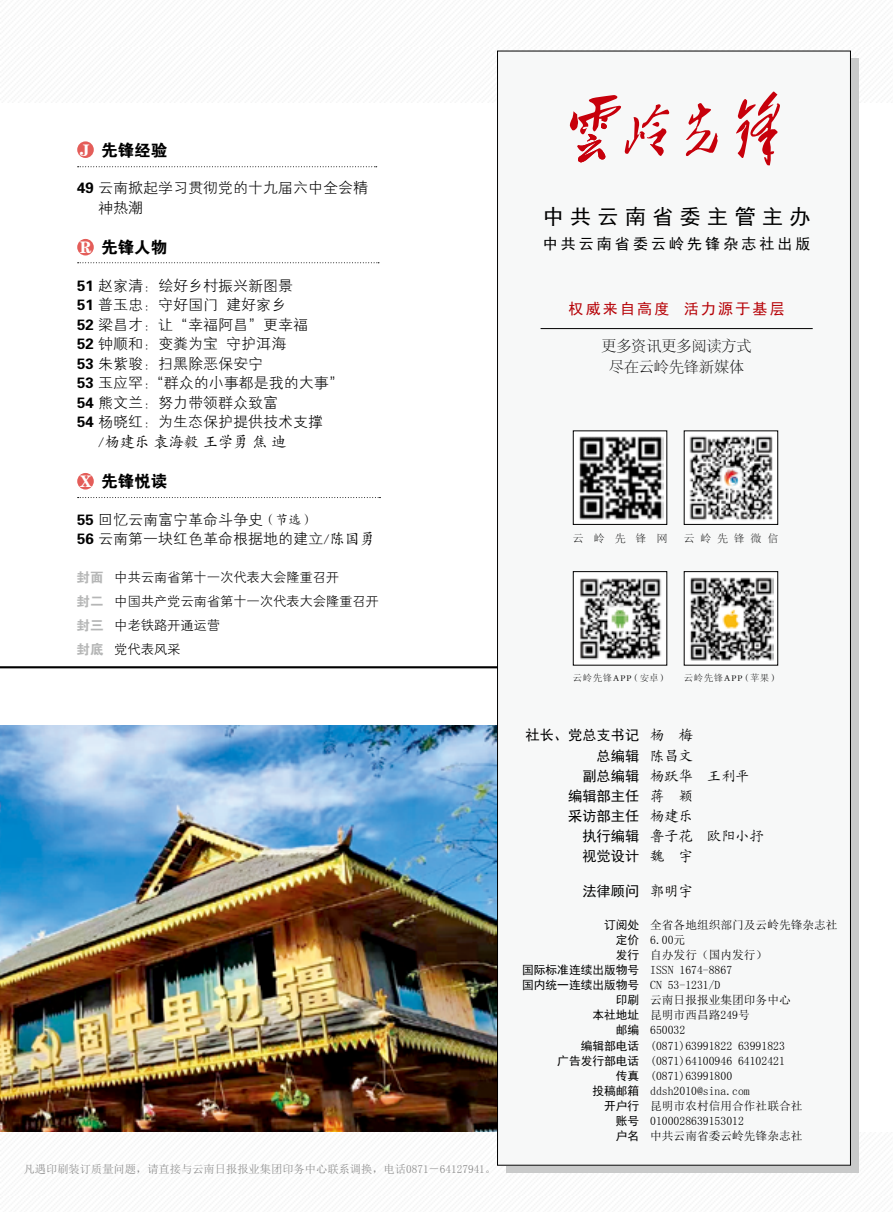
<style>
.page{position:relative;width:893px;height:1212px;background:#fff}
.page>*{position:absolute;margin:0;border:0;box-sizing:border-box;transform-origin:0 0}
.t1{font:21px "Sim Hei";letter-spacing:.305em;color:#000}
.t2{font:16.5px "FZDHTK GBK1 0";color:#000}
.t3{font:15px/19.5px "FZXH1 JW GB1 0";color:#000}
.t4{font:15px/21px "FZSYK GBK1 0";color:#000;text-align:center}
.t5{font:15px "Sim Hei";letter-spacing:.205em;color:#000}
.t6{font:15px "FZKTK GBK1 0";color:#000}
.t7{font:15px "Sim Hei";letter-spacing:.145em;color:#b60005}
.t8{font:14.25px/20.1px "Sim Hei";color:#000;text-align:right}
.t9{font:14.25px/20.1px "Kai Ti GB2312";color:#000}
.t10{font:13.5px/24px "FZXH1 JW GB1 0";letter-spacing:-.02em;color:#000}
.t11{font:13.5px/24px "FZDHTJW GB1 0";color:#b5b6b6;text-align:justify}
.t12{font:11.7px/15px "Sim Sun";color:#000}
.t13{font:11.7px/15px "Sim Hei";color:#000;text-align:right}
.t14{font:11.25px "Sim Sun";color:#898989}
.t15{font:10.5px "FZSYK GBK1 0";letter-spacing:.59em;color:#000}
.t16{font:9px "FZSYK GBK1 0";letter-spacing:.105em;color:#000}
.s1{font-family:"FZCSK GBK1 0";font-size:16.65px;color:#fff}
.s2{font-family:"FZDHTJW GB1 0"}
.s3{font-family:"FZKTK GBK1 0";font-size:12.75px}
.s4{font-family:"FZKTK GBK1 0"}
</style>
<div class="page">
<hr style="left:0;top:666px;width:501px;height:2px;background:#000">
<div style="left:77px;top:141px;width:17px;height:17px;background:#e45d59;border-radius:50%"></div>
<svg style="left:78px;top:166px;width:299px;height:1px"></svg>
<div style="left:77px;top:239px;width:17px;height:16px;background:#e45d59;border-radius:50%"></div>
<svg style="left:78px;top:262px;width:301px;height:1px"></svg>
<div style="left:77px;top:473px;width:17px;height:16px;background:#e45d59;border-radius:50%"></div>
<svg style="left:78px;top:497px;width:302px;height:1px"></svg>
<img style="left:0;top:726px;width:497px;height:405px">
<svg style="left:506px;top:59px;width:353px;height:1114px;fill:#c9caca"></svg>
<div style="left:497px;top:51px;width:353px;height:1114px;background:#f7f8f8"></div>
<div style="left:573px;top:431px;width:94px;height:93px;background:#fff"></div>
<img style="left:579px;top:436px;width:84px;height:84px">
<div style="left:573px;top:431px;width:94px;height:94px;border:1px solid #000"></div>
<img style="left:580px;top:578px;width:81px;height:82px">
<div style="left:573px;top:571px;width:94px;height:94px;border:1px solid #000"></div>
<img style="left:689px;top:436px;width:84px;height:84px">
<div style="left:684px;top:572px;width:94px;height:93px;background:#fff"></div>
<img style="left:690px;top:577px;width:84px;height:84px">
<hr style="left:541px;top:328px;width:272px;height:1px;background:#000">
<svg style="left:736px;top:92px;width:44px;height:73px"></svg>
<svg style="left:685px;top:103px;width:33px;height:53px"></svg>
<svg style="left:569px;top:95px;width:101px;height:68px"></svg>
<h2 class="t2" style="left:80px;top:141px;width:89px"><span class="s1">J</span> 先锋经验</h2>
<p class="t3" style="left:98px;top:179px;width:272px;text-indent:-21px"><span class="s2">49</span> 云南掀起学习贯彻党的十九届六中全会精神热潮</p>
<h2 class="t2" style="left:80px;top:238px;width:89px"><span class="s1">R</span> 先锋人物</h2>
<p class="t3" style="left:77px;top:276px;width:268px"><span class="s2">51</span> 赵家清：绘好乡村振兴新图景<br><span class="s2">51</span> 普玉忠：守好国门 建好家乡<br><span class="s2">52</span> 梁昌才：让“幸福阿昌”更幸福<br><span class="s2">52</span> 钟顺和：变粪为宝 守护洱海<br><span class="s2">53</span> 朱紫骏：扫黑除恶保安宁<br><span class="s2">53</span> 玉应罕：“群众的小事都是我的大事”<br><span class="s2">54</span> 熊文兰：努力带领群众致富<br><span class="s2">54</span> 杨晓红：为生态保护提供技术支撑</p>
<p class="t6" style="left:98px;top:434px;width:190px">/杨建乐 袁海毅 王学勇 焦 迪</p>
<h2 class="t2" style="left:80px;top:472px;width:89px"><span class="s1">X</span> 先锋悦读</h2>
<p class="t3" style="left:77px;top:510px;width:299px"><span class="s2">55</span> 回忆云南富宁革命斗争史<span class="s3">（节选）<br></span><span class="s2">56</span> 云南第一块红色革命根据地的建立<span class="s4">/陈国勇</span></p>
<p class="t11" style="left:77px;top:565px;width:29px">封面封二封三封底</p>
<p class="t10" style="left:114px;top:565px;width:266px">中共云南省第十一次代表大会隆重召开<br>中国共产党云南省第十一次代表大会隆重召开中老铁路开通运营<br>党代表风采</p>
<p class="t14" style="left:24px;top:1164px;width:474px">凡遇印刷装订质量问题，请直接与云南日报报业集团印务中心联系调换，电话0871－64127941。</p>
<h1 class="t1" style="left:543px;top:206px;width:269px">中共云南省委主管主办</h1>
<p class="t5" style="left:543px;top:236px;width:269px">中共云南省委云岭先锋杂志社出版</p>
<p class="t7" style="left:569px;top:301px;width:218px">权威来自高度 活力源于基层</p>
<p class="t4" style="left:602px;top:336px;width:151px">更多资讯更多阅读方式尽在云岭先锋新媒体</p>
<p class="t15" style="left:573px;top:532px;width:95px">云岭先锋网</p>
<p class="t15" style="left:684px;top:532px;width:95px">云岭先锋微信</p>
<p class="t16" style="left:573px;top:673px;width:95px">云岭先锋APP（安卓）</p>
<p class="t16" style="left:684px;top:673px;width:95px">云岭先锋APP（苹果）</p>
<p class="t8" style="left:525px;top:725px;width:115px">社长、党总支书记总编辑<br>副总编辑<br>编辑部主任<br>采访部主任<br>执行编辑<br>视觉设计</p>
<p class="t8" style="left:582px;top:881px;width:58px">法律顾问</p>
<p class="t13" style="left:522px;top:917px;width:119px">订阅处<br>定价<br>发行<br>国际标准连续出版物号国内统一连续出版物号印刷<br>本社地址<br>邮编<br>编辑部电话<br>广告发行部电话<br>传真<br>投稿邮箱<br>开户行<br>账号<br>户名</p>
<p class="t9" style="left:650px;top:725px;width:115px">杨 梅<br>陈昌文<br>杨跃华 王利平蒋 颖<br>杨建乐<br>鲁子花 欧阳小抒魏 宇</p>
<p class="t9" style="left:650px;top:881px;width:44px">郭明宇</p>
<p class="t12" style="left:650px;top:917px;width:189px">全省各地组织部门及云岭先锋杂志社<br>6.00元<br>自办发行（国内发行）<br>ISSN 1674-8867<br>CN 53-1231/D<br>云南日报报业集团印务中心<br>昆明市西昌路249号<br>650032<br>(0871)63991822 63991823 (0871)64100946 64102421 (0871)63991800<br>ddsh2010@sina.com<br>昆明市农村信用合作社联合社<br>0100028639153012<br>中共云南省委云岭先锋杂志社</p>
</div>
